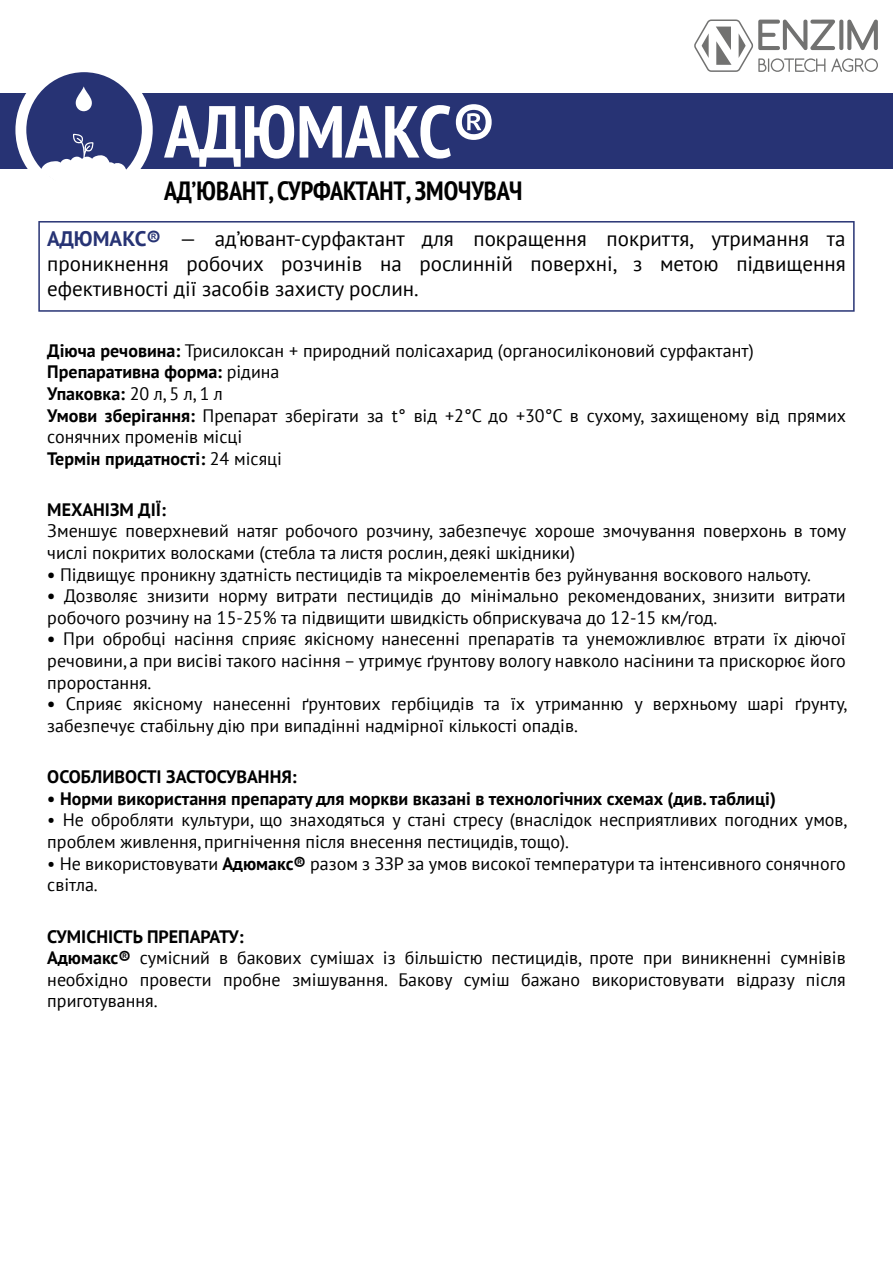
<style>
.page{position:relative;width:893px;height:1263px;background:#fff}
.page>*{position:absolute;margin:0;border:0;box-sizing:border-box;transform-origin:0 0}
.t1{font:700 condensed 73.5px "PT Sans";color:#fff}
.t2{font:700 condensed 26.4px "PT Sans";color:#000}
.t3{font:21px/25.2px "PT Sans";color:#000;text-align:justify}
.t4{font:18px/21.6px "PT Sans";color:#000}
.t5{font:700 18px "PT Sans";color:#000}
.s1{font-weight:700;color:#273374}
.s2{font-weight:700}
</style>
<div class="page">
<div style="left:0;top:94px;width:893px;height:75px;background:#273374"></div>
<svg style="left:38px;top:221px;width:817px;height:91px"></svg>
<svg style="left:15px;top:72px;width:138px;height:98px"></svg>
<svg style="left:694px;top:20px;width:184px;height:52px"></svg>
<h1 class="t1" style="left:164px;top:83px;width:333px">АДЮМАКС®</h1>
<h2 class="t2" style="left:164px;top:173px;width:360px">АД’ЮВАНТ, СУРФАКТАНТ, ЗМОЧУВАЧ</h2>
<p class="t3" style="left:47px;top:225px;width:800px"><span class="s1">АДЮМАКС®</span> — ад’ювант-сурфактант для покращення покриття, утримання та проникнення робочих розчинів на рослинній поверхні, з метою підвищення ефективності дії засобів захисту рослин.</p>
<p class="t4" style="left:47px;top:339px;width:800px"><span class="s2">Діюча речовина:</span> Трисилоксан + природний полісахарид (органосиліконовий сурфактант)<br><span class="s2">Препаративна форма:</span> рідина<br><span class="s2">Упаковка:</span> 20 л, 5 л, 1 л<br><span class="s2">Умови зберігання:</span> Препарат зберігати за t° від +2°С до +30°С в сухому, захищеному від прямих сонячних променів місці<br><span class="s2">Термін придатності:</span> 24 місяці</p>
<p class="t5" style="left:47px;top:497px;width:120px">МЕХАНІЗМ ДІЇ:</p>
<p class="t4" style="left:47px;top:520px;width:800px">Зменшує поверхневий натяг робочого розчину, забезпечує хороше змочування поверхонь в тому числі покритих волосками (стебла та листя рослин, деякі шкідники)</p>
<p class="t4" style="left:47px;top:563px;width:765px"><span class="s2">•</span> Підвищує проникну здатність пестицидів та мікроелементів без руйнування воскового нальоту.</p>
<p class="t4" style="left:47px;top:585px;width:800px"><span class="s2">•</span> Дозволяє знизити норму витрати пестицидів до мінімально рекомендованих, знизити витрати робочого розчину на 15-25% та підвищити швидкість обприскувача до 12-15 км/год.</p>
<p class="t4" style="left:47px;top:628px;width:800px;text-align:justify"><span class="s2">•</span> При обробці насіння сприяє якісному нанесенні препаратів та унеможливлює втрати їх діючої речовини, а при висіві такого насіння – утримує ґрунтову вологу навколо насінини та прискорює його проростання.</p>
<p class="t4" style="left:47px;top:693px;width:801px"><span class="s2">•</span> Сприяє якісному нанесенні ґрунтових гербіцидів та їх утриманню у верхньому шарі ґрунту, забезпечує стабільну дію при випадінні надмірної кількості опадів.</p>
<p class="t5" style="left:47px;top:765px;width:251px">ОСОБЛИВОСТІ ЗАСТОСУВАННЯ:</p>
<p class="t5" style="left:47px;top:786px;width:730px">• Норми використання препарату для моркви вказані в технологічних схемах (див. таблиці)</p>
<p class="t4" style="left:47px;top:809px;width:801px">• Не обробляти культури, що знаходяться у стані стресу (внаслідок несприятливих погодних умов, проблем живлення, пригнічення після внесення пестицидів, тощо).</p>
<p class="t4" style="left:47px;top:852px;width:800px">• Не використовувати <span class="s2">Адюмакс®</span> разом з ЗЗР за умов високої температури та інтенсивного сонячного світла.</p>
<p class="t4" style="left:47px;top:925px;width:800px"><span class="s2">СУМІСНІСТЬ ПРЕПАРАТУ:<br>Адюмакс®</span> сумісний в бакових сумішах із більшістю пестицидів, проте при виникненні сумнівів необхідно провести пробне змішування. Бакову суміш бажано використовувати відразу після приготування.</p>
</div>
